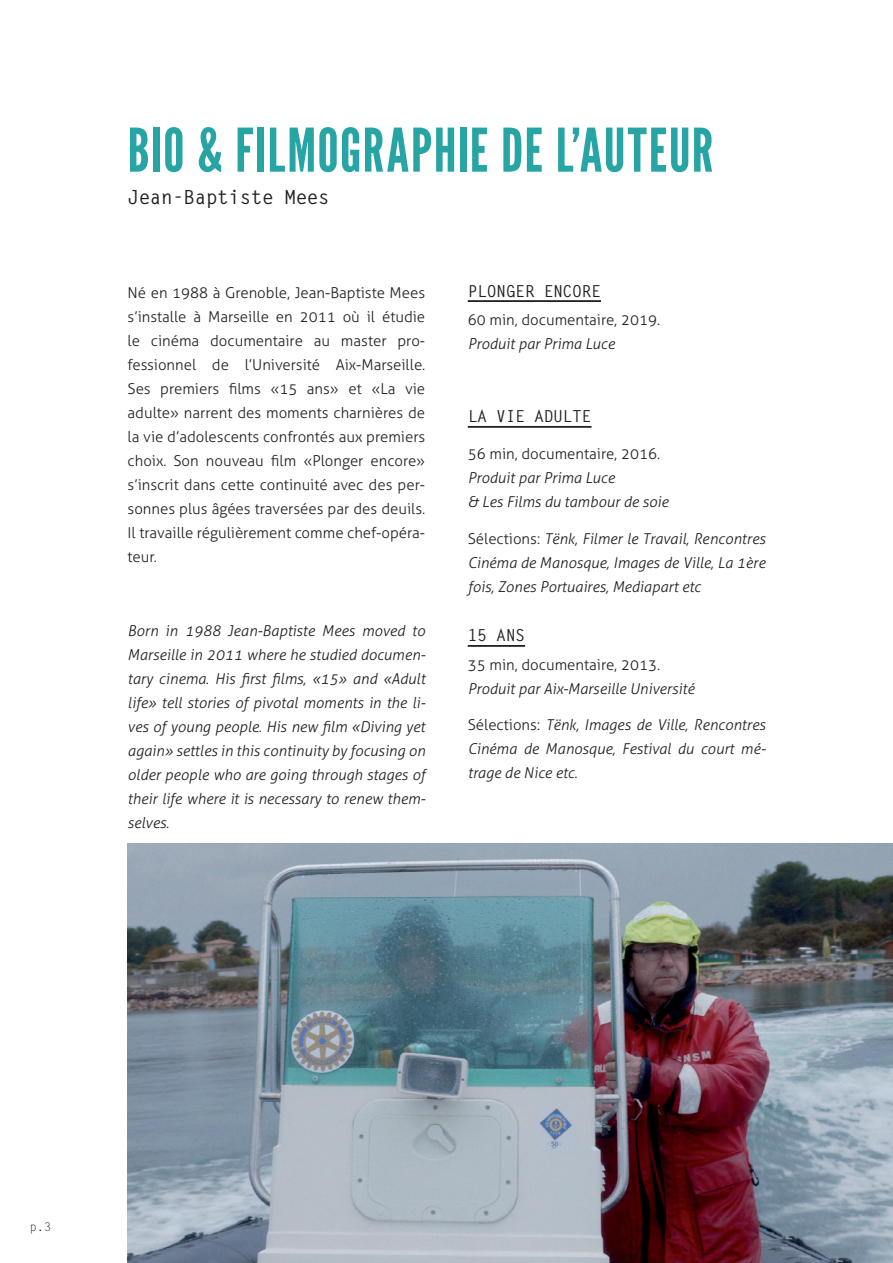
<style>
.page{position:relative;width:893px;height:1263px;background:#fff}
.page>*{position:absolute;margin:0;border:0;box-sizing:border-box;transform-origin:0 0}
.t1{font:60px "League Gothic";letter-spacing:.02em;color:#27a4a4}
.t2{font:700 19.5px "Letter Gothic Std";letter-spacing:-.025em;color:#231f20}
.t3{font:700 16.5px "Letter Gothic Std";letter-spacing:-.025em;color:#231f20}
.t4{font:italic 300 15px/24px "Aller";color:#231f20;text-align:justify}
.t5{font:300 15px/24px "Aller";color:#231f20;text-align:justify}
.t6{font:12px "Letter Gothic Std";color:#231f20}
.s1{font-style:normal}
</style>
<div class="page">
<hr style="left:468px;top:300px;width:133px;height:2px;background:#231f20">
<hr style="left:468px;top:426px;width:123px;height:2px;background:#231f20">
<hr style="left:468px;top:645px;width:57px;height:2px;background:#231f20">
<img style="left:128px;top:844px;width:765px;height:419px">
<h1 class="t1" style="left:128px;top:115px;width:587px">BIO &amp; FILMOGRAPHIE DE L’AUTEUR</h1>
<h2 class="t2" style="left:128px;top:185px;width:204px">Jean-Baptiste Mees</h2>
<p class="t5" style="left:128px;top:281px;width:299px">Né en 1988 à Grenoble, Jean-Baptiste Mees s’installe à Marseille en 2011 où il étudie le cinéma documentaire au master pro&shy;fessionnel de l’Université Aix-Marseille.<br>Ses premiers films «15 ans» et «La vie adulte» narrent des moments charnières de la vie d’adolescents confrontés aux premiers choix. Son nouveau film «Plonger encore» s’inscrit dans cette continuité avec des per&shy;sonnes plus âgées traversées par des deuils.<br>Il travaille régulièrement comme chef-opéra&shy;teur.</p>
<p class="t4" style="left:128px;top:618px;width:300px">Born in 1988 Jean-Baptiste Mees moved to Marseille in 2011 where he studied documen&shy;tary cinema. His first films, «15» and «Adult life» tell stories of pivotal moments in the li&shy;ves of young people. His new film «Diving yet again» settles in this continuity by focusing on older people who are going through stages of their life where it is necessary to renew them&shy;selves.</p>
<p class="t3" style="left:468px;top:280px;width:135px">PLONGER ENCORE</p>
<p class="t5" style="left:468px;top:308px;width:194px">60 min, documentaire, 2019.</p>
<p class="t4" style="left:468px;top:331px;width:149px">Produit par Prima Luce</p>
<p class="t3" style="left:468px;top:406px;width:125px">LA VIE ADULTE</p>
<p class="t5" style="left:468px;top:442px;width:194px">56 min, documentaire, 2016.</p>
<p class="t4" style="left:468px;top:466px;width:202px">Produit par Prima Luce<br>&amp; Les Films du tambour de soie</p>
<p class="t4" style="left:468px;top:527px;width:299px"><span class="s1">Sélections:</span> Tënk, Filmer le Travail, Rencontres Cinéma de Manosque, Images de Ville, La 1ère fois, Zones Portuaires, Mediapart etc</p>
<p class="t3" style="left:468px;top:625px;width:59px">15 ANS</p>
<p class="t5" style="left:468px;top:652px;width:194px">35 min, documentaire, 2013.</p>
<p class="t4" style="left:468px;top:676px;width:228px">Produit par Aix-Marseille Université</p>
<p class="t4" style="left:468px;top:713px;width:300px"><span class="s1">Sélections:</span> Tënk, Images de Ville, Rencontres Cinéma de Manosque, Festival du court mé&shy;trage de Nice etc.</p>
<p class="t6" style="left:30px;top:1220px;width:23px">p.3</p>
</div>
